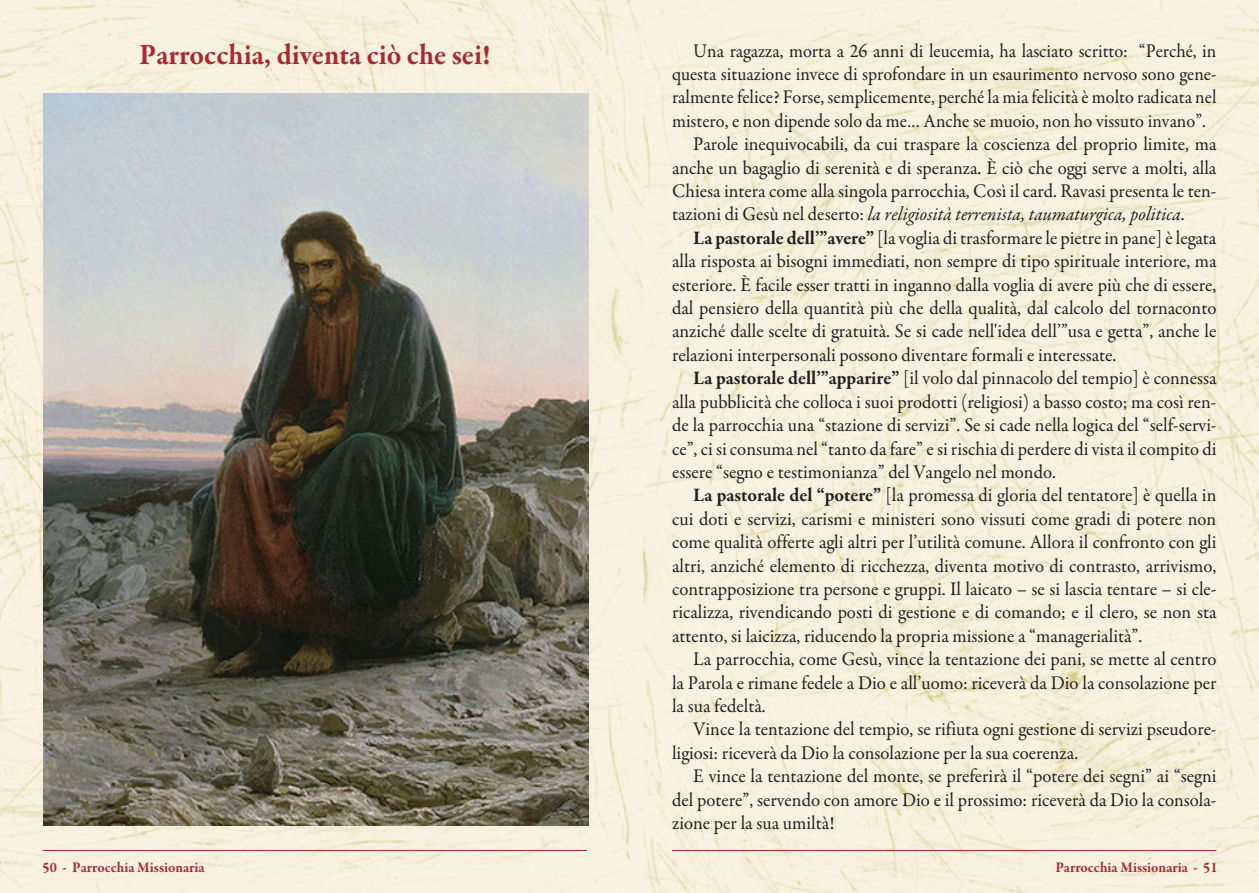
<style>
.page{position:relative;width:1259px;height:893px;background:#fff}
.page>*{position:absolute;margin:0;border:0;box-sizing:border-box;transform-origin:0 0}
.t1{font:700 30px "Garamond Premr Pro";color:#a72b30;scale:.95 1}
.Corpo_testo{font:19.5px/23.4px "Garamond Premr Pro";color:#231f20;text-align:justify;scale:.96 1}
.Corpo_testo-2{font:19.5px/23.4px "Garamond Premr Pro";color:#231f20;text-align:justify;scale:.94 1}
.t2{font:700 15px "Garamond Premr Pro";color:#a72b30;scale:.95 1}
.s1{font-style:italic}
.s2{font-weight:700}
</style>
<div class="page">
<img style="left:642px;top:0;width:617px;height:893px">
<img style="left:0;top:0;width:642px;height:893px">
<hr style="left:43px;top:850px;width:544px;height:1px;background:#a72b30">
<hr style="left:672px;top:850px;width:544px;height:1px;background:#a72b30">
<img style="left:44px;top:94px;width:544px;height:732px">
<p class="t1" style="left:139px;top:37px;width:371px">Parrocchia, diventa ciò che sei!</p>
<p class="Corpo_testo-2" style="left:672px;top:39px;width:581px;text-indent:21px">Una ragazza, morta a 26 anni di leucemia, ha lasciato scritto: “Perché, in questa situazione invece di sprofondare in un esaurimento nervoso sono gene&shy;ralmente felice? Forse, semplicemente, perché la mia felicità è molto radicata nel mistero, e non dipende solo da me… Anche se muoio, non ho vissuto invano”.</p>
<p class="Corpo_testo" style="left:672px;top:133px;width:569px;text-indent:21px">Parole inequivocabili, da cui traspare la coscienza del proprio limite, ma anche un bagaglio di serenità e di speranza. È ciò che oggi serve a molti, alla Chiesa intera come alla singola parrocchia, Così il card. Ravasi presenta le ten&shy;tazioni di Gesù nel deserto: <span class="s1">la religiosità terrenista, taumaturgica, politica</span>.</p>
<p class="Corpo_testo" style="left:672px;top:226px;width:568px;text-indent:21px"><span class="s2">La pastorale dell’”avere”</span> [la voglia di trasformare le pietre in pane] è legata alla risposta ai bisogni immediati, non sempre di tipo spirituale interiore, ma esteriore. È facile esser tratti in inganno dalla voglia di avere più che di essere, dal pensiero della quantità più che della qualità, dal calcolo del tornaconto anziché dalle scelte di gratuità. Se si cade nell'idea dell’”usa e getta”, anche le relazioni interpersonali possono diventare formali e interessate.</p>
<p class="Corpo_testo" style="left:672px;top:367px;width:569px;text-indent:21px"><span class="s2">La pastorale dell’”apparire”</span> [il volo dal pinnacolo del tempio] è connessa alla pubblicità che colloca i suoi prodotti (religiosi) a basso costo; ma così ren&shy;de la parrocchia una “stazione di servizi”. Se si cade nella logica del “self-servi&shy;ce”, ci si consuma nel “tanto da fare” e si rischia di perdere di vista il compito di essere “segno e testimonianza” del Vangelo nel mondo.</p>
<p class="Corpo_testo" style="left:672px;top:484px;width:569px;text-indent:21px"><span class="s2">La pastorale del “potere”</span> [la promessa di gloria del tentatore] è quella in cui doti e servizi, carismi e ministeri sono vissuti come gradi di potere non come qualità offerte agli altri per l’utilità comune. Allora il confronto con gli altri, anziché elemento di ricchezza, diventa motivo di contrasto, arrivismo, contrapposizione tra persone e gruppi. Il laicato – se si lascia tentare – si cle&shy;ricalizza, rivendicando posti di gestione e di comando; e il clero, se non sta attento, si laicizza, riducendo la propria missione a “managerialità”.</p>
<p class="Corpo_testo" style="left:672px;top:648px;width:568px;text-indent:21px">La parrocchia, come Gesù, vince la tentazione dei pani, se mette al centro la Parola e rimane fedele a Dio e all’uomo: riceverà da Dio la consolazione per la sua fedeltà.</p>
<p class="Corpo_testo" style="left:672px;top:718px;width:568px;text-indent:21px">Vince la tentazione del tempio, se rifiuta ogni gestione di servizi pseudore&shy;ligiosi: riceverà da Dio la consolazione per la sua coerenza.</p>
<p class="Corpo_testo" style="left:672px;top:765px;width:568px;text-indent:21px">E vince la tentazione del monte, se preferirà il “potere dei segni” ai “segni del potere”, servendo con amore Dio e il prossimo: riceverà da Dio la consola&shy;zione per la sua umiltà!</p>
<p class="t2" style="left:43px;top:858px;width:172px">50 - Parrocchia Missionaria</p>
<p class="t2" style="left:1055px;top:858px;width:172px">Parrocchia Missionaria - 51</p>
</div>
